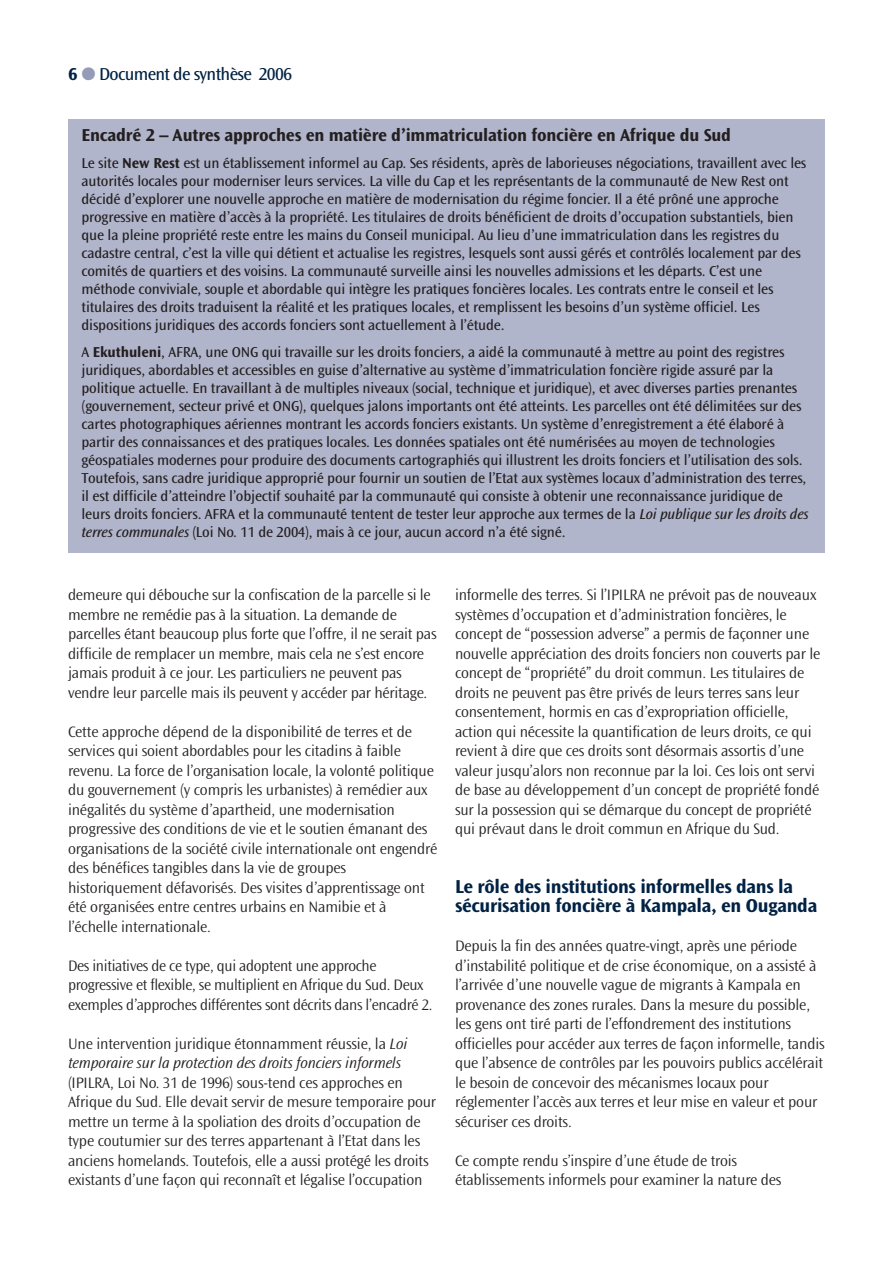
<style>
.page{position:relative;width:893px;height:1263px;background:#fff}
.page>*{position:absolute;margin:0;border:0;box-sizing:border-box;transform-origin:0 0}
.t1{font:700 19.5px/19.5px "Ocean Sans";letter-spacing:-.015em;color:#024}
.t2{font:700 18px "Ocean Sans";letter-spacing:-.01em;color:#231f20}
.t3{font:18px "Ocean Sans";letter-spacing:-.035em;color:#024}
.t4{font:300 15.75px/19.5px "Ocean Sans";letter-spacing:-.01em;color:#231f20}
.t5{font:italic 300 15.75px/19.5px "Ocean Sans";letter-spacing:-.01em;color:#231f20}
.t6{font:15px/18px "Ocean Sans";letter-spacing:-.01em;color:#231f20}
.s1{font-weight:700}
.s2{color:#939bb6}
.s3{font-style:italic}
.s4{font-style:normal}
</style>
<div class="page">
<div style="left:68px;top:119px;width:757px;height:433px;background:#b1b5cb"></div>
<p class="t3" style="left:68px;top:67px;width:226px"><span class="s1">6</span> <span class="s2">●</span> Document de synthèse 2006</p>
<p class="t2" style="left:82px;top:128px;width:651px">Encadré 2 – Autres approches en matière d’immatriculation foncière en Afrique du Sud</p>
<p class="t6" style="left:82px;top:155px;width:726px">Le site <span class="s1">New Rest</span> est un établissement informel au Cap. Ses résidents, après de laborieuses négociations, travaillent avec les autorités locales pour moderniser leurs services. La ville du Cap et les représentants de la communauté de New Rest ont décidé d’explorer une nouvelle approche en matière de modernisation du régime foncier. Il a été prôné une approche progressive en matière d’accès à la propriété. Les titulaires de droits bénéficient de droits d’occupation substantiels, bien que la pleine propriété reste entre les mains du Conseil municipal. Au lieu d’une immatriculation dans les registres du cadastre central, c’est la ville qui détient et actualise les registres, lesquels sont aussi gérés et contrôlés localement par des comités de quartiers et des voisins. La communauté surveille ainsi les nouvelles admissions et les départs. C’est une méthode conviviale, souple et abordable qui intègre les pratiques foncières locales. Les contrats entre le conseil et les titulaires des droits traduisent la réalité et les pratiques locales, et remplissent les besoins d’un système officiel. Les dispositions juridiques des accords fonciers sont actuellement à l’étude.</p>
<p class="t6" style="left:82px;top:344px;width:728px">A <span class="s1">Ekuthuleni</span>, AFRA, une ONG qui travaille sur les droits fonciers, a aidé la communauté à mettre au point des registres juridiques, abordables et accessibles en guise d’alternative au système d’immatriculation foncière rigide assuré par la politique actuelle. En travaillant à de multiples niveaux (social, technique et juridique), et avec diverses parties prenantes (gouvernement, secteur privé et ONG), quelques jalons importants ont été atteints. Les parcelles ont été délimitées sur des cartes photographiques aériennes montrant les accords fonciers existants. Un système d’enregistrement a été élaboré à partir des connaissances et des pratiques locales. Les données spatiales ont été numérisées au moyen de technologies géospatiales modernes pour produire des documents cartographiés qui illustrent les droits fonciers et l’utilisation des sols.<br>Toutefois, sans cadre juridique approprié pour fournir un soutien de l’Etat aux systèmes locaux d’administration des terres, il est difficile d’atteindre l’objectif souhaité par la communauté qui consiste à obtenir une reconnaissance juridique de leurs droits fonciers. AFRA et la communauté tentent de tester leur approche aux termes de la <span class="s3">Loi publique sur les droits des terres communales</span> (Loi No. 11 de 2004), mais à ce jour, aucun accord n’a été signé.</p>
<p class="t4" style="left:68px;top:586px;width:370px">demeure qui débouche sur la confiscation de la parcelle si le membre ne remédie pas à la situation. La demande de parcelles étant beaucoup plus forte que l’offre, il ne serait pas difficile de remplacer un membre, mais cela ne s’est encore jamais produit à ce jour. Les particuliers ne peuvent pas vendre leur parcelle mais ils peuvent y accéder par héritage.</p>
<p class="t4" style="left:68px;top:723px;width:371px">Cette approche dépend de la disponibilité de terres et de services qui soient abordables pour les citadins à faible revenu. La force de l’organisation locale, la volonté politique du gouvernement (y compris les urbanistes) à remédier aux inégalités du système d’apartheid, une modernisation progressive des conditions de vie et le soutien émanant des organisations de la société civile internationale ont engendré des bénéfices tangibles dans la vie de groupes historiquement défavorisés. Des visites d’apprentissage ont été organisées entre centres urbains en Namibie et à l’échelle internationale.</p>
<p class="t4" style="left:68px;top:957px;width:366px">Des initiatives de ce type, qui adoptent une approche progressive et flexible, se multiplient en Afrique du Sud. Deux exemples d’approches différentes sont décrits dans l’encadré 2.</p>
<p class="t5" style="left:68px;top:1035px;width:341px"><span class="s4">Une intervention juridique étonnamment réussie, la</span> Loi temporaire sur la protection des droits fonciers informels</p>
<p class="t4" style="left:68px;top:1074px;width:370px">(IPILRA, Loi No. 31 de 1996) sous-tend ces approches en Afrique du Sud. Elle devait servir de mesure temporaire pour mettre un terme à la spoliation des droits d’occupation de type coutumier sur des terres appartenant à l’Etat dans les anciens homelands. Toutefois, elle a aussi protégé les droits existants d’une façon qui reconnaît et légalise l’occupation</p>
<p class="t4" style="left:455px;top:586px;width:367px">informelle des terres. Si l’IPILRA ne prévoit pas de nouveaux systèmes d’occupation et d’administration foncières, le concept de “possession adverse” a permis de façonner une nouvelle appréciation des droits fonciers non couverts par le concept de “propriété” du droit commun. Les titulaires de droits ne peuvent pas être privés de leurs terres sans leur consentement, hormis en cas d’expropriation officielle, action qui nécessite la quantification de leurs droits, ce qui revient à dire que ces droits sont désormais assortis d’une valeur jusqu’alors non reconnue par la loi. Ces lois ont servi de base au développement d’un concept de propriété fondé sur la possession qui se démarque du concept de propriété qui prévaut dans le droit commun en Afrique du Sud.</p>
<p class="t1" style="left:455px;top:878px;width:364px">Le rôle des institutions informelles dans la sécurisation foncière à Kampala, en Ouganda</p>
<p class="t4" style="left:455px;top:937px;width:371px">Depuis la fin des années quatre-vingt, après une période d’instabilité politique et de crise économique, on a assisté à l’arrivée d’une nouvelle vague de migrants à Kampala en provenance des zones rurales. Dans la mesure du possible, les gens ont tiré parti de l’effondrement des institutions officielles pour accéder aux terres de façon informelle, tandis que l’absence de contrôles par les pouvoirs publics accélérait le besoin de concevoir des mécanismes locaux pour réglementer l’accès aux terres et leur mise en valeur et pour sécuriser ces droits.</p>
<p class="t4" style="left:455px;top:1152px;width:328px">Ce compte rendu s’inspire d’une étude de trois établissements informels pour examiner la nature des</p>
</div>
